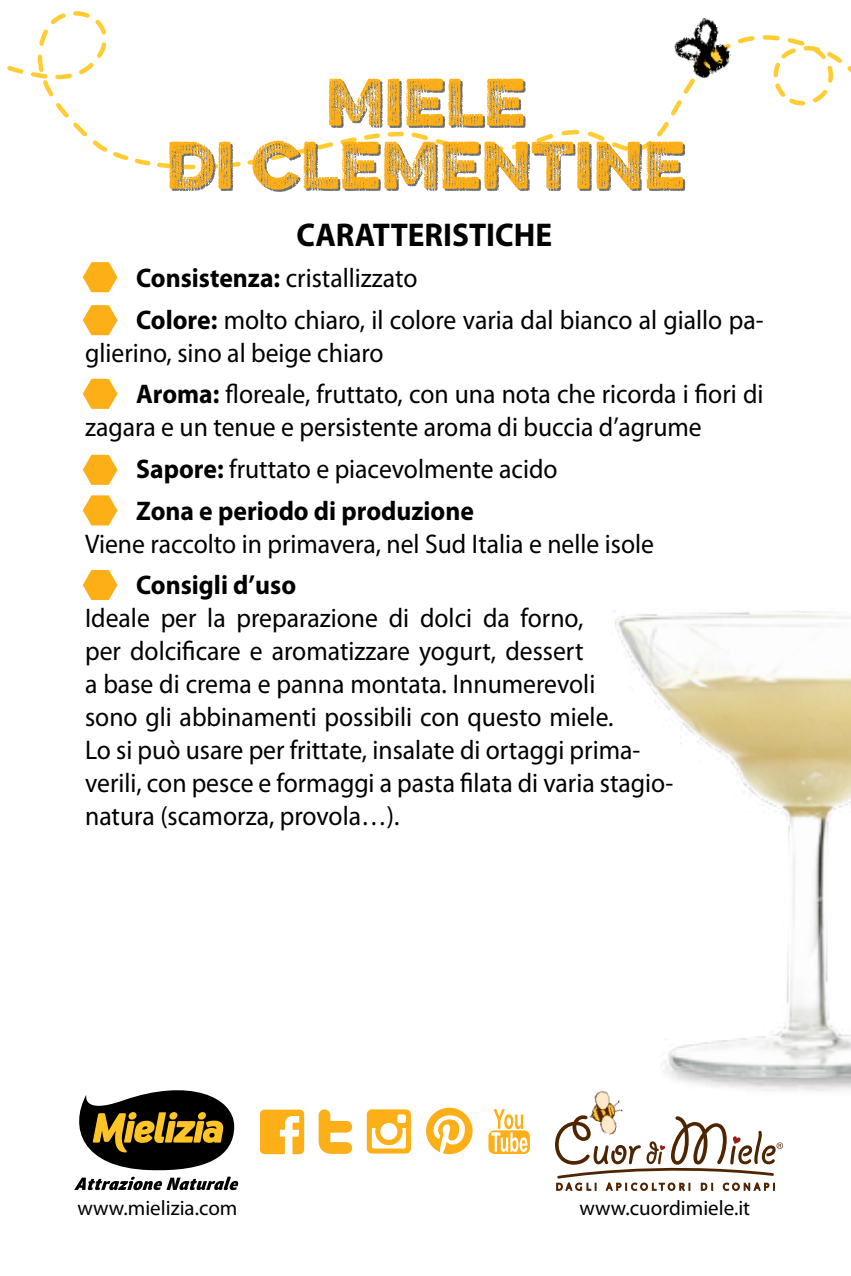
<style>
.page{position:relative;width:851px;height:1276px;background:#fff}
.page>*{position:absolute;margin:0;border:0;box-sizing:border-box;transform-origin:0 0}
.t1{font:300 60px/63px "Eveleth";color:#fcaf17;text-align:center}
.t2{font:700 33px "Myriad Pro";color:#000;scale:.95 1}
.t3{font:27px/33px "Myriad Pro";color:#000;scale:.95 1}
.t4{font:700 27px "Myriad Pro";color:#000;scale:.95 1}
.t5{font:21px "Myriad Pro";color:#000}
.s1{font-weight:700}
</style>
<div class="page">
<svg style="left:50px;top:11px;width:167px;height:159px"></svg>
<svg style="left:7px;top:26px;width:622px;height:142px"></svg>
<svg style="left:636px;top:35px;width:214px;height:116px"></svg>
<img style="left:660px;top:18px;width:103px;height:74px">
<svg style="left:83px;top:262px;width:34px;height:30px"></svg>
<svg style="left:83px;top:305px;width:34px;height:30px"></svg>
<svg style="left:83px;top:455px;width:34px;height:30px"></svg>
<svg style="left:83px;top:570px;width:34px;height:30px"></svg>
<svg style="left:83px;top:379px;width:34px;height:30px"></svg>
<svg style="left:83px;top:495px;width:34px;height:30px"></svg>
<img style="left:614px;top:611px;width:236px;height:480px">
<svg style="left:74px;top:1090px;width:165px;height:100px"></svg>
<svg style="left:367px;top:1109px;width:44px;height:44px"></svg>
<svg style="left:318px;top:1109px;width:34px;height:44px"></svg>
<svg style="left:260px;top:1109px;width:44px;height:45px"></svg>
<svg style="left:426px;top:1107px;width:46px;height:47px"></svg>
<svg style="left:488px;top:1109px;width:42px;height:45px"></svg>
<img style="left:614px;top:1086px;width:16px;height:2px">
<svg style="left:555px;top:1088px;width:227px;height:102px"></svg>
<h1 class="t1" style="left:166px;top:69px;width:520px">MIELE<br>DI CLEMENTINE</h1>
<p class="t2" style="left:296px;top:213px;width:271px">CARATTERISTICHE</p>
<p class="t3" style="left:136px;top:257px;width:662px;line-height:41.4px"><span class="s1">Consistenza:</span> cristallizzato<br><span class="s1">Colore:</span> molto chiaro, il colore varia dal bianco al giallo pa-</p>
<p class="t3" style="left:136px;top:332px;width:661px;line-height:41.4px;text-indent:-51px">glierino, sino al beige chiaro<br><span class="s1">Aroma:</span> floreale, fruttato, con una nota che ricorda i fiori di</p>
<p class="t3" style="left:136px;top:406px;width:596px;line-height:41.4px;text-indent:-51px">zagara e un tenue e persistente aroma di buccia d’agrume<br><span class="s1">Sapore:</span> fruttato e piacevolmente acido<br><span class="s1">Zona e periodo di produzione</span></p>
<p class="t3" style="left:85px;top:526px;width:600px">Viene raccolto in primavera, nel Sud Italia e nelle isole</p>
<p class="t4" style="left:136px;top:567px;width:170px">Consigli d’uso</p>
<p class="t3" style="left:85px;top:601px;width:620px">Ideale per la preparazione di dolci da forno,<br>per dolcificare e aromatizzare yogurt, dessert<br>a base di crema e panna montata. Innumerevoli<br>sono gli abbinamenti possibili con questo miele.<br>Lo si può usare per frittate, insalate di ortaggi prima&shy;verili, con pesce e formaggi a pasta filata di varia stagio&shy;natura (scamorza, provola…).</p>
<p class="t5" style="left:77px;top:1195px;width:161px">www.mielizia.com</p>
<p class="t5" style="left:579px;top:1195px;width:172px">www.cuordimiele.it</p>
</div>
